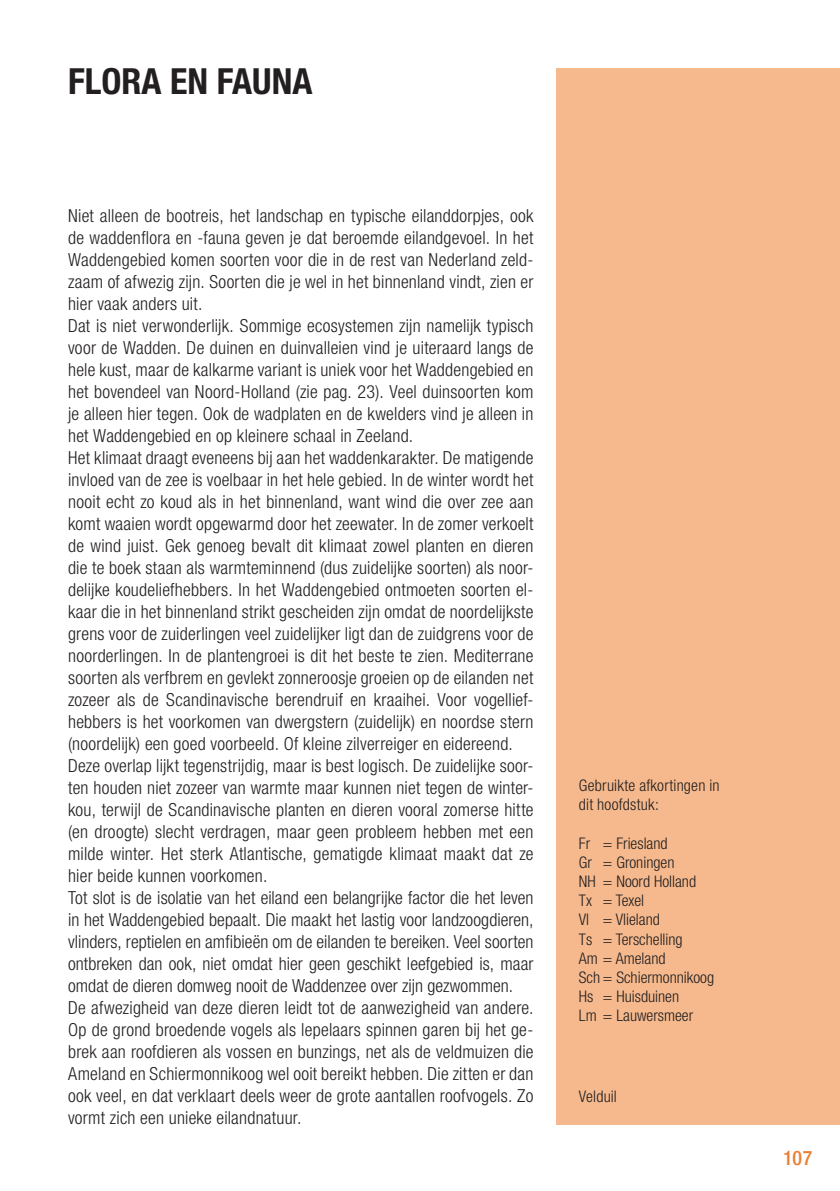
<style>
.page{position:relative;width:840px;height:1191px;background:#fff}
.page>*{position:absolute;margin:0;border:0;box-sizing:border-box;transform-origin:0 0}
.t1{font:700 condensed 36px "Helvetica Neue LT Std";color:#231f20}
.t2{font:500 condensed 20px "Helvetica Neue LT Std";color:#eb7f34}
.t3{font:300 condensed 18px/22px "Helvetica Neue LT Std";letter-spacing:.015em;color:#231f20}
.t4{font:300 condensed 16px/19.2px "Helvetica Neue LT Std";color:#231f20}
</style>
<div class="page">
<div style="left:556px;top:68px;width:283px;height:1056px;background:#f5b98d"></div>
<h1 class="t1" style="left:68px;top:59px;width:246px">FLORA EN FAUNA</h1>
<p class="t3" style="left:68px;top:205px;width:466px">Niet alleen de bootreis, het landschap en typische eilanddorpjes, ook de waddenflora en -fauna geven je dat beroemde eilandgevoel. In het Waddengebied komen soorten voor die in de rest van Nederland zeld&shy;zaam of afwezig zijn. Soorten die je wel in het binnenland vindt, zien er hier vaak anders uit.<br>Dat is niet verwonderlijk. Sommige ecosystemen zijn namelijk typisch voor de Wadden. De duinen en duinvalleien vind je uiteraard langs de hele kust, maar de kalkarme variant is uniek voor het Waddengebied en het bovendeel van Noord-Holland (zie pag. 23). Veel duinsoorten kom je alleen hier tegen. Ook de wadplaten en de kwelders vind je alleen in het Waddengebied en op kleinere schaal in Zeeland.<br>Het klimaat draagt eveneens bij aan het waddenkarakter. De matigende invloed van de zee is voelbaar in het hele gebied. In de winter wordt het nooit echt zo koud als in het binnenland, want wind die over zee aan komt waaien wordt opgewarmd door het zeewater. In de zomer verkoelt de wind juist. Gek genoeg bevalt dit klimaat zowel planten en dieren die te boek staan als warmteminnend (dus zuidelijke soorten) als noor&shy;delijke koudeliefhebbers. In het Waddengebied ontmoeten soorten el&shy;kaar die in het binnenland strikt gescheiden zijn omdat de noordelijkste grens voor de zuiderlingen veel zuidelijker ligt dan de zuidgrens voor de noorderlingen. In de plantengroei is dit het beste te zien. Mediterrane soorten als verfbrem en gevlekt zonneroosje groeien op de eilanden net zozeer als de Scandinavische berendruif en kraaihei. Voor vogellief&shy;hebbers is het voorkomen van dwergstern (zuidelijk) en noordse stern (noordelijk) een goed voorbeeld. Of kleine zilverreiger en eidereend.<br>Deze overlap lijkt tegenstrijdig, maar is best logisch. De zuidelijke soor&shy;ten houden niet zozeer van warmte maar kunnen niet tegen de winter&shy;kou, terwijl de Scandinavische planten en dieren vooral zomerse hitte (en droogte) slecht verdragen, maar geen probleem hebben met een milde winter. Het sterk Atlantische, gematigde klimaat maakt dat ze hier beide kunnen voorkomen.<br>Tot slot is de isolatie van het eiland een belangrijke factor die het leven in het Waddengebied bepaalt. Die maakt het lastig voor landzoogdieren, vlinders, reptielen en amfibieën om de eilanden te bereiken. Veel soorten ontbreken dan ook, niet omdat hier geen geschikt leefgebied is, maar omdat de dieren domweg nooit de Waddenzee over zijn gezwommen.<br>De afwezigheid van deze dieren leidt tot de aanwezigheid van andere.<br>Op de grond broedende vogels als lepelaars spinnen garen bij het ge&shy;brek aan roofdieren als vossen en bunzings, net als de veldmuizen die Ameland en Schiermonnikoog wel ooit bereikt hebben. Die zitten er dan ook veel, en dat verklaart deels weer de grote aantallen roofvogels. Zo vormt zich een unieke eilandnatuur.</p>
<p class="t4" style="left:578px;top:775px;width:142px">Gebruikte afkortingen in dit hoofdstuk:</p>
<p class="t4" style="left:578px;top:833px;width:137px">Fr = Friesland<br>Gr = Groningen<br>NH = Noord Holland<br>Tx = Texel<br>Vl = Vlieland<br>Ts = Terschelling<br>Am = Ameland<br>Sch = Schiermonnikoog<br>Hs = Huisduinen<br>Lm = Lauwersmeer</p>
<p class="t4" style="left:578px;top:1086px;width:39px">Velduil</p>
<p class="t2" style="left:782px;top:1146px;width:31px">107</p>
</div>
